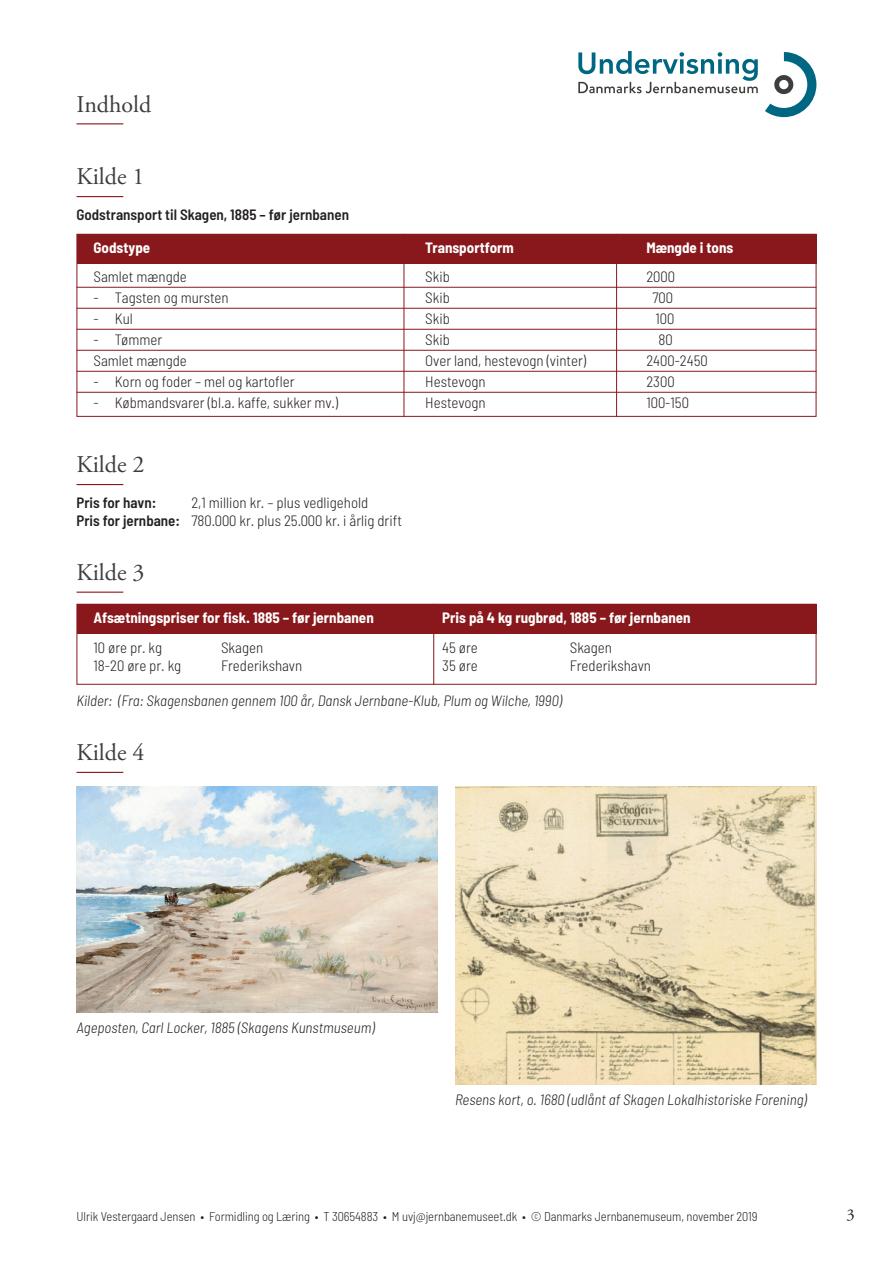
<style>
.page{position:relative;width:893px;height:1263px;background:#fff}
.page>*{position:absolute;margin:0;border:0;box-sizing:border-box;transform-origin:0 0}
.t1{font:24px "Adobe Garamond Pro";color:#3e3e3f}
.t2{font:16.5px "Adobe Garamond Pro";color:#231f20}
.t3{font:300 semi-condensed 15px "Barlow";color:#231f20}
.t4{font:italic 300 semi-condensed 15px "Barlow";color:#231f20}
.t5{font:700 semi-condensed 15px "Barlow";color:#fff}
.t6{font:600 semi-condensed 15px "Barlow";color:#231f20}
.t7{font:300 semi-condensed 12.75px "Barlow";letter-spacing:-.005em;color:#231f20}
.s1{font-weight:600}
</style>
<div class="page">
<div style="left:77px;top:604px;width:739px;height:30px;background:#88181b"></div>
<div style="left:77px;top:604px;width:739px;height:81px;border:1px solid #88181b"></div>
<hr style="left:433px;top:604px;width:1px;height:81px;background:#88181b">
<hr style="left:77px;top:287px;width:739px;height:1px;background:#88181b">
<hr style="left:77px;top:308px;width:739px;height:1px;background:#88181b">
<hr style="left:77px;top:329px;width:739px;height:1px;background:#88181b">
<hr style="left:77px;top:350px;width:739px;height:1px;background:#88181b">
<hr style="left:77px;top:371px;width:739px;height:1px;background:#88181b">
<hr style="left:77px;top:392px;width:739px;height:1px;background:#88181b">
<div style="left:77px;top:234px;width:739px;height:30px;background:#88181b"></div>
<div style="left:77px;top:234px;width:739px;height:183px;border:1px solid #88181b"></div>
<hr style="left:616px;top:234px;width:1px;height:183px;background:#88181b">
<hr style="left:404px;top:234px;width:1px;height:183px;background:#88181b">
<img style="left:77px;top:787px;width:361px;height:225px">
<img style="left:455px;top:787px;width:361px;height:297px">
<hr style="left:77px;top:123px;width:46px;height:1px;background:#88181b">
<hr style="left:77px;top:196px;width:46px;height:1px;background:#88181b">
<hr style="left:77px;top:484px;width:46px;height:1px;background:#88181b">
<hr style="left:77px;top:592px;width:46px;height:1px;background:#88181b">
<hr style="left:77px;top:772px;width:46px;height:1px;background:#88181b">
<svg style="left:765px;top:52px;width:51px;height:65px"></svg>
<svg style="left:578px;top:51px;width:180px;height:42px"></svg>
<p class="t1" style="left:77px;top:90px;width:76px">Indhold</p>
<p class="t1" style="left:77px;top:162px;width:70px">Kilde 1</p>
<p class="t6" style="left:77px;top:205px;width:274px">Godstransport til Skagen, 1885 – før jernbanen</p>
<p class="t5" style="left:94px;top:238px;width:58px">Godstype</p>
<p class="t3" style="left:94px;top:267px;width:95px">Samlet mængde</p>
<p class="t3" style="left:94px;top:288px;width:137px">- Tagsten og mursten</p>
<p class="t3" style="left:94px;top:309px;width:41px">- Kul</p>
<p class="t3" style="left:94px;top:330px;width:70px">- Tømmer</p>
<p class="t3" style="left:94px;top:351px;width:95px">Samlet mængde</p>
<p class="t3" style="left:94px;top:372px;width:203px">- Korn og foder – mel og kartofler</p>
<p class="t3" style="left:94px;top:393px;width:246px">- Købmandsvarer (bl.a. kaffe, sukker mv.)</p>
<p class="t1" style="left:77px;top:450px;width:70px">Kilde 2</p>
<p class="t6" style="left:77px;top:493px;width:81px">Pris for havn:</p>
<p class="t3" style="left:191px;top:493px;width:178px">2,1 million kr. – plus vedligehold</p>
<p class="t3" style="left:77px;top:511px;width:327px"><span class="s1">Pris for jernbane:</span> 780.000 kr. plus 25.000 kr. i årlig drift</p>
<p class="t1" style="left:77px;top:558px;width:70px">Kilde 3</p>
<p class="t5" style="left:94px;top:608px;width:282px">Afsætningspriser for fisk. 1885 – før jernbanen</p>
<p class="t3" style="left:94px;top:638px;width:70px">10 øre pr. kg</p>
<p class="t3" style="left:221px;top:638px;width:44px">Skagen</p>
<p class="t3" style="left:94px;top:656px;width:89px">18-20 øre pr. kg</p>
<p class="t3" style="left:221px;top:656px;width:83px">Frederikshavn</p>
<p class="t5" style="left:425px;top:238px;width:90px">Transportform</p>
<p class="t3" style="left:425px;top:267px;width:26px">Skib</p>
<p class="t3" style="left:425px;top:288px;width:26px">Skib</p>
<p class="t3" style="left:425px;top:309px;width:26px">Skib</p>
<p class="t3" style="left:425px;top:330px;width:26px">Skib</p>
<p class="t3" style="left:425px;top:351px;width:162px">Over land, hestevogn (vinter)</p>
<p class="t3" style="left:425px;top:372px;width:62px">Hestevogn</p>
<p class="t3" style="left:425px;top:393px;width:62px">Hestevogn</p>
<p class="t5" style="left:646px;top:238px;width:89px">Mængde i tons</p>
<p class="t3" style="left:646px;top:267px;width:30px">2000</p>
<p class="t3" style="left:652px;top:288px;width:22px">700</p>
<p class="t3" style="left:655px;top:309px;width:20px">100</p>
<p class="t3" style="left:658px;top:330px;width:16px">80</p>
<p class="t3" style="left:646px;top:351px;width:63px">2400-2450</p>
<p class="t3" style="left:646px;top:372px;width:30px">2300</p>
<p class="t3" style="left:646px;top:393px;width:44px">100-150</p>
<p class="t5" style="left:442px;top:608px;width:250px">Pris på 4 kg rugbrød, 1885 – før jernbanen</p>
<p class="t3" style="left:442px;top:638px;width:37px">45 øre</p>
<p class="t3" style="left:570px;top:638px;width:44px">Skagen</p>
<p class="t3" style="left:442px;top:656px;width:37px">35 øre</p>
<p class="t3" style="left:570px;top:656px;width:83px">Frederikshavn</p>
<p class="t4" style="left:77px;top:691px;width:487px">Kilder: (Fra: Skagensbanen gennem 100 år, Dansk Jernbane-Klub, Plum og Wilche, 1990)</p>
<p class="t1" style="left:77px;top:738px;width:70px">Kilde 4</p>
<p class="t4" style="left:77px;top:1018px;width:299px">Ageposten, Carl Locker, 1885 (Skagens Kunstmuseum)</p>
<p class="t4" style="left:455px;top:1090px;width:353px">Resens kort, o. 1680 (udlånt af Skagen Lokalhistoriske Forening)</p>
<p class="t7" style="left:77px;top:1208px;width:682px">Ulrik Vestergaard Jensen • Formidling og Læring • T 30654883 • M uvj@jernbanemuseet.dk • © Danmarks Jernbanemuseum, november 2019</p>
<p class="t2" style="left:846px;top:1204px;width:10px">3</p>
</div>
